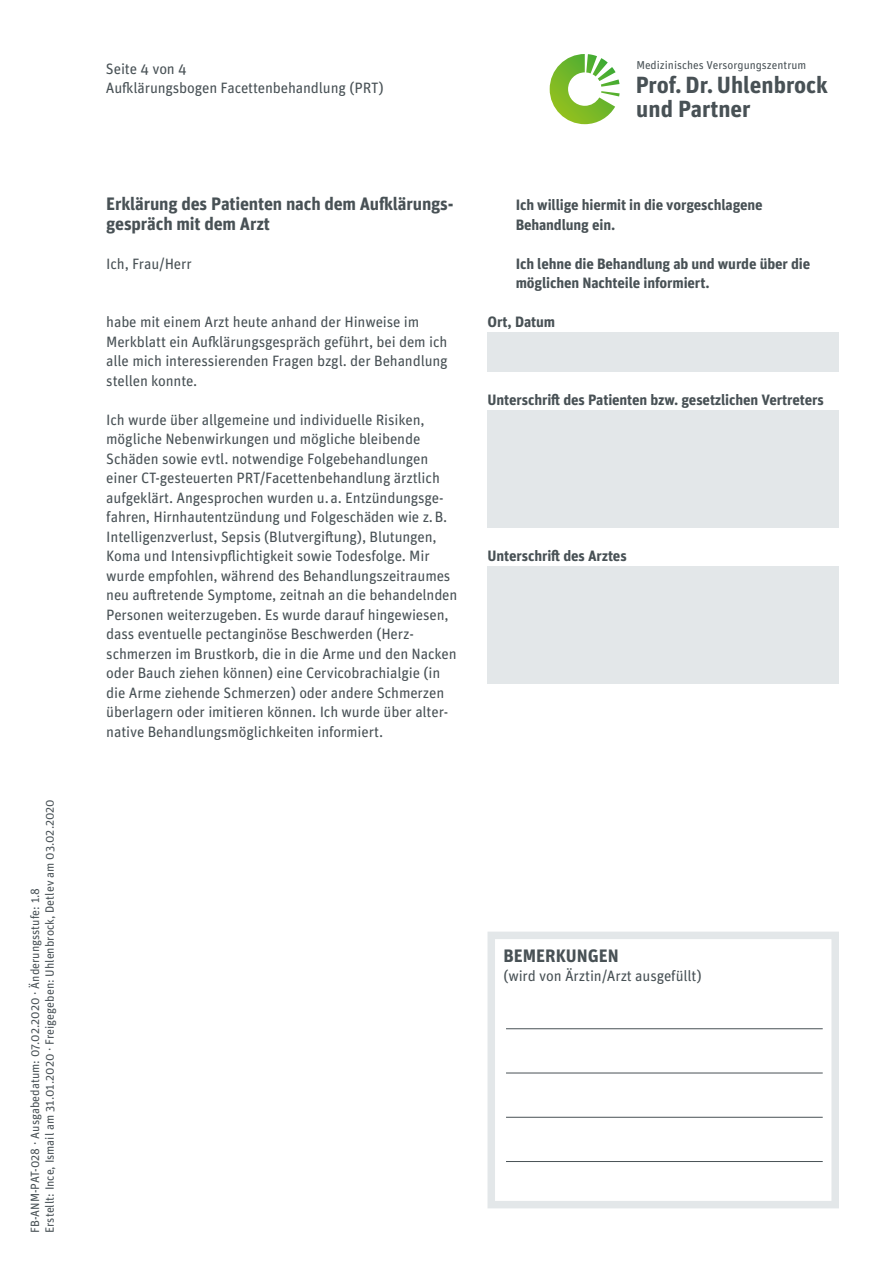
<style>
.page{position:relative;width:893px;height:1263px;background:#fff}
.page>*{position:absolute;margin:0;border:0;box-sizing:border-box;transform-origin:0 0}
.t1{font:700 23.4px/23.9px "Unit Pro";color:#485155}
.t2{font:700 18px/19.5px "Unit Pro";letter-spacing:-.01em;color:#485155}
.t3{font:15px/19.5px "Unit Pro";letter-spacing:-.01em;color:#485155}
.t4{font:700 15px/19.5px "Unit Pro";letter-spacing:-.01em;color:#485155}
.t5{font:12px/14.4px "Unit Pro";color:#485155}
.t6{font:11.4px "Unit Pro";color:#485155}
</style>
<div class="page">
<svg style="left:550px;top:54px;width:70px;height:70px"></svg>
<div style="left:487px;top:332px;width:352px;height:39px;background:#e3e7e9"></div>
<div style="left:487px;top:410px;width:352px;height:117px;background:#e3e7e9"></div>
<div style="left:487px;top:566px;width:352px;height:117px;background:#e3e7e9"></div>
<div style="left:487px;top:932px;width:352px;height:276px;border:8px solid #e3e7e9"></div>
<hr style="left:506px;top:1028px;width:317px;height:1px;background:#485155">
<hr style="left:506px;top:1073px;width:317px;height:1px;background:#485155">
<hr style="left:506px;top:1117px;width:317px;height:1px;background:#485155">
<hr style="left:506px;top:1161px;width:317px;height:1px;background:#485155">
<p class="t5" style="left:27px;top:1233px;width:435px;rotate:-90deg">FB-ANM-PAT-028 · Ausgabedatum: 07.02.2020 · Änderungsstufe: 1.8<br>Erstellt: Ince, Ismail am 31.01.2020 · Freigegeben: Uhlenbrock, Detlev am 03.02.2020</p>
<p class="t3" style="left:106px;top:58px;width:279px">Seite 4 von 4<br>Aufklärungsbogen Facettenbehandlung (PRT)</p>
<p class="t2" style="left:106px;top:193px;width:349px">Erklärung des Patienten nach dem Aufklärungs&shy;gespräch mit dem Arzt</p>
<p class="t3" style="left:106px;top:253px;width:87px">Ich, Frau/Herr</p>
<p class="t3" style="left:106px;top:311px;width:343px">habe mit einem Arzt heute anhand der Hinweise im Merkblatt ein Aufklärungsgespräch geführt, bei dem ich alle mich interessierenden Fragen bzgl. der Behandlung stellen konnte.</p>
<p class="t3" style="left:106px;top:409px;width:353px">Ich wurde über allgemeine und individuelle Risiken, mögliche Nebenwirkungen und mögliche bleibende Schäden sowie evtl. notwendige Folgebehandlungen einer CT-gesteuerten PRT/Facettenbehandlung ärztlich aufgeklärt. Angesprochen wurden u.a. Entzündungsge&shy;fahren, Hirnhautentzündung und Folgeschäden wie z.B.<br>Intelligenzverlust, Sepsis (Blutvergiftung), Blutungen, Koma und Intensivpflichtigkeit sowie Todesfolge. Mir wurde empfohlen, während des Behandlungszeitraumes neu auftretende Symptome, zeitnah an die behandelnden Personen weiterzugeben. Es wurde darauf hingewiesen, dass eventuelle pectanginöse Beschwerden (Herz&shy;schmerzen im Brustkorb, die in die Arme und den Nacken oder Bauch ziehen können) eine Cervicobrachialgie (in die Arme ziehende Schmerzen) oder andere Schmerzen überlagern oder imitieren können. Ich wurde über alter&shy;native Behandlungsmöglichkeiten informiert.</p>
<p class="t6" style="left:636px;top:57px;width:171px">Medizinisches Versorgungszentrum</p>
<h1 class="t1" style="left:636px;top:71px;width:193px">Prof. Dr. Uhlenbrock und Partner</h1>
<p class="t4" style="left:516px;top:194px;width:249px">Ich willige hiermit in die vorgeschlagene<br>Behandlung ein.</p>
<p class="t4" style="left:516px;top:253px;width:296px">Ich lehne die Behandlung ab und wurde über die möglichen Nachteile informiert.</p>
<p class="t4" style="left:487px;top:311px;width:69px">Ort, Datum</p>
<p class="t4" style="left:487px;top:389px;width:338px">Unterschrift des Patienten bzw. gesetzlichen Vertreters</p>
<p class="t4" style="left:487px;top:545px;width:141px">Unterschrift des Arztes</p>
<p class="t2" style="left:504px;top:945px;width:117px">BEMERKUNGEN</p>
<p class="t3" style="left:503px;top:966px;width:200px">(wird von Ärztin/Arzt ausgefüllt)</p>
</div>
